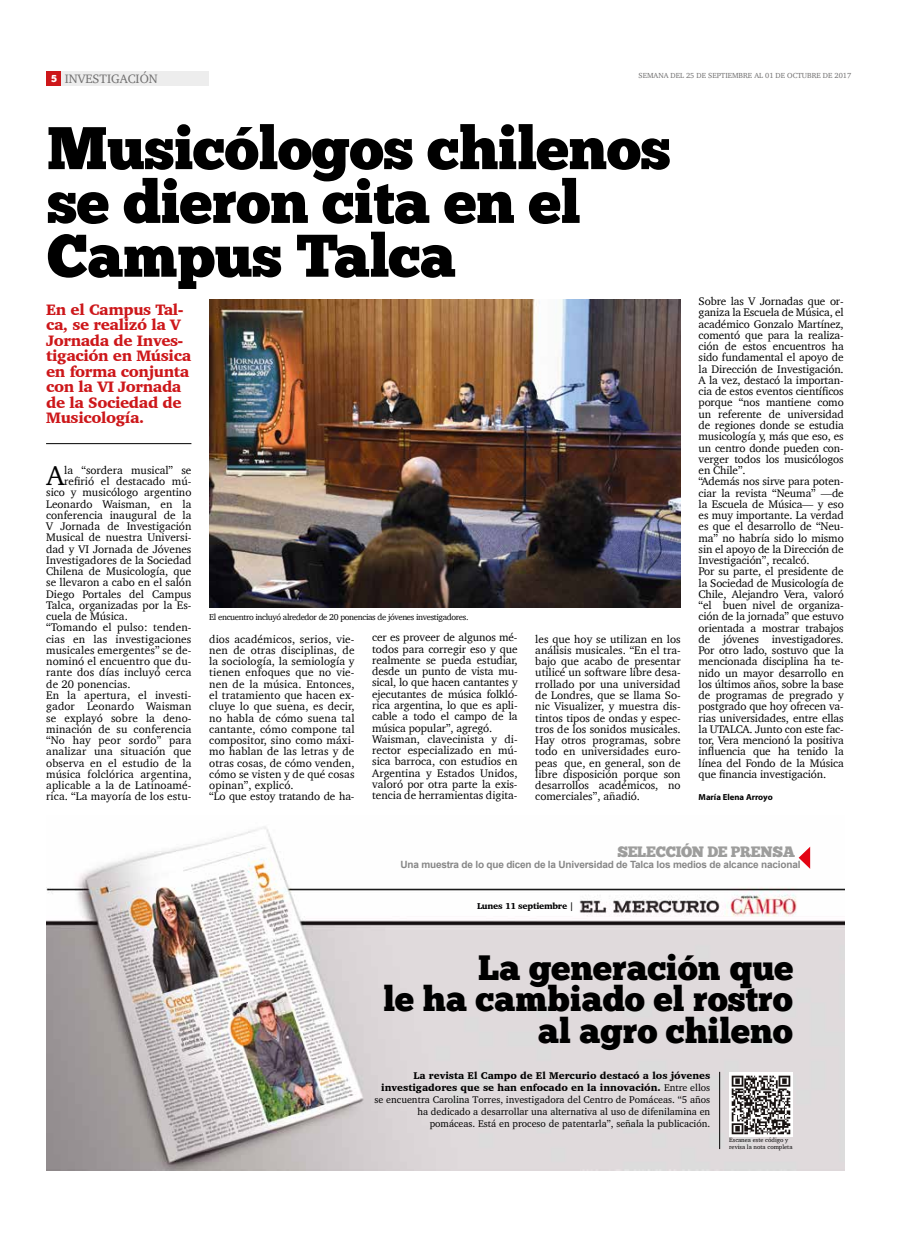
<style>
.page{position:relative;width:904px;height:1241px;background:#fff}
.page>*{position:absolute;margin:0;border:0;box-sizing:border-box;transform-origin:0 0}
.t1{font:60px/53.8px "Chunk Five Ex";letter-spacing:-.01em;color:#000}
.t2{font:35px/31.2px "Chunk Five Ex";color:#000;text-align:right}
.t3{font:28px "Charter";color:#000}
.t4{font:900 15.5px/15.5px "Charter";letter-spacing:-.025em;color:#cd171a}
.t5{font:15px "Chunk Five Ex";letter-spacing:-.02em;color:#9d9d9c}
.t6{font:12.5px "Charter";color:#706f6f}
.t7{font:11.25px/11.2px "Charter";letter-spacing:-.01em;color:#000}
.t8{font:11.25px/11.2px "Charter";letter-spacing:.01em;color:#000}
.t9{font:10px/12px "Charter";color:#000;text-align:right}
.t10{font:700 10px "Arial";letter-spacing:-.02em;color:#878787}
.t11{font:8.75px "Charter";letter-spacing:-.04em;color:#000}
.t12{font:900 8.75px "Charter";letter-spacing:-.03em;color:#010102}
.t13{font:700 8.75px "Myriad Pro";color:#000}
.t14{font:7.5px "Charter";color:#706f6f}
.t15{font:6.25px/6.2px "Charter";color:#000}
.s1{font-family:"Chunk Five Ex";font-size:10px;color:#fff}
.s2{font-weight:900}
</style>
<div class="page">
<div style="left:46px;top:71px;width:15px;height:15px;background:#cd171a"></div>
<div style="left:62px;top:71px;width:147px;height:15px;background:#ededed"></div>
<hr style="left:46px;top:443px;width:145px;height:1px;background:#000">
<img style="left:209px;top:299px;width:471px;height:308px">
<img style="left:47px;top:826px;width:797px;height:343px">
<hr style="left:719px;top:1071px;width:1px;height:77px;background:#000">
<svg style="left:798px;top:846px;width:12px;height:22px"></svg>
<img style="left:729px;top:1071px;width:64px;height:64px">
<p class="t6" style="left:51px;top:68px;width:108px"><span class="s1">5</span> INVESTIGACIÓN</p>
<p class="t14" style="left:638px;top:69px;width:214px">SEMANA DEL 25 DE SEPTIEMBRE AL 01 DE OCTUBRE DE 2017</p>
<h1 class="t1" style="left:47px;top:120px;width:625px">Musicólogos chilenos se dieron cita en el<br>Campus Talca</h1>
<h3 class="t4" style="left:46px;top:301px;width:146px">En el Campus Tal&shy;ca, se realizó la V<br>Jornada de Inves&shy;tigación en Música en forma conjunta con la VI Jornada de la Sociedad de<br>Musicología.</h3>
<h3 class="t3" style="left:46px;top:451px;width:19px">A</h3>
<p class="t7" style="left:64px;top:464px;width:129px">la “sordera musical” se</p>
<p class="t7" style="left:64px;top:475px;width:129px">refirió el destacado mú-</p>
<p class="t7" style="left:46px;top:486px;width:147px">sico y musicólogo argentino</p>
<p class="t7" style="left:46px;top:498px;width:147px">Leonardo Waisman, en la</p>
<p class="t7" style="left:46px;top:509px;width:147px">conferencia inaugural de la</p>
<p class="t7" style="left:46px;top:520px;width:147px">V Jornada de Investigación</p>
<p class="t7" style="left:46px;top:531px;width:147px">Musical de nuestra Universi-</p>
<p class="t7" style="left:46px;top:543px;width:147px">dad y VI Jornada de Jóvenes</p>
<p class="t7" style="left:46px;top:554px;width:147px">Investigadores de la Sociedad</p>
<p class="t7" style="left:46px;top:565px;width:147px">Chilena de Musicología, que</p>
<p class="t7" style="left:46px;top:576px;width:147px">se llevaron a cabo en el salón</p>
<p class="t7" style="left:46px;top:588px;width:147px">Diego Portales del Campus</p>
<p class="t7" style="left:46px;top:599px;width:147px">Talca, organizadas por la Es-</p>
<p class="t7" style="left:46px;top:610px;width:83px">cuela de Música.</p>
<p class="t8" style="left:46px;top:621px;width:147px">“Tomando el pulso: tenden-</p>
<p class="t8" style="left:46px;top:633px;width:147px">cias en las investigaciones</p>
<p class="t8" style="left:46px;top:644px;width:147px">musicales emergentes” se de-</p>
<p class="t8" style="left:46px;top:655px;width:147px">nominó el encuentro que du-</p>
<p class="t8" style="left:46px;top:666px;width:147px">rante dos días incluyó cerca</p>
<p class="t8" style="left:46px;top:678px;width:86px">de 20 ponencias.</p>
<p class="t8" style="left:46px;top:689px;width:147px">En la apertura, el investi-</p>
<p class="t8" style="left:46px;top:700px;width:147px">gador Leonardo Waisman</p>
<p class="t8" style="left:46px;top:711px;width:147px">se explayó sobre la deno-</p>
<p class="t8" style="left:46px;top:723px;width:147px">minación de su conferencia</p>
<p class="t8" style="left:46px;top:734px;width:147px">“No hay peor sordo” para</p>
<p class="t8" style="left:46px;top:745px;width:147px">analizar una situación que</p>
<p class="t8" style="left:46px;top:756px;width:147px">observa en el estudio de la</p>
<p class="t8" style="left:46px;top:768px;width:147px">música folclórica argentina,</p>
<p class="t8" style="left:46px;top:779px;width:147px">aplicable a la de Latinoamé-</p>
<p class="t8" style="left:46px;top:790px;width:147px">rica. “La mayoría de los estu-</p>
<p class="t11" style="left:209px;top:609px;width:261px">El encuentro incluyó alrededor de 20 ponencias de jóvenes investigadores.</p>
<p class="t8" style="left:209px;top:633px;width:147px">dios académicos, serios, vie&shy;nen de otras disciplinas, de la sociología, la semiología y tienen enfoques que no vie&shy;nen de la música. Entonces, el tratamiento que hacen ex&shy;cluye lo que suena, es decir, no habla de cómo suena tal cantante, cómo compone tal compositor, sino como máxi&shy;mo hablan de las letras y de otras cosas, de cómo venden, cómo se visten y de qué cosas opinan”, explicó.<br>“Lo que estoy tratando de ha-</p>
<p class="t7" style="left:372px;top:631px;width:147px">cer es proveer de algunos mé&shy;todos para corregir eso y que realmente se pueda estudiar, desde un punto de vista mu&shy;sical, lo que hacen cantantes y ejecutantes de música folkló&shy;rica argentina, lo que es apli&shy;cable a todo el campo de la música popular”, agregó.<br>Waisman, clavecinista y di&shy;rector especializado en mú&shy;sica barroca, con estudios en<br>Argentina y Estados Unidos, valoró por otra parte la exis&shy;tencia de herramientas digita-</p>
<p class="t7" style="left:535px;top:633px;width:147px;text-align:justify">les que hoy se utilizan en los análisis musicales. “En el tra&shy;bajo que acabo de presentar utilicé un software libre desa&shy;rrollado por una universidad de Londres, que se llama So&shy;nic Visualizer, y muestra dis&shy;tintos tipos de ondas y espec&shy;tros de los sonidos musicales.<br>Hay otros programas, sobre todo en universidades euro&shy;peas que, en general, son de libre disposición porque son desarrollos académicos, no comerciales”, añadió.</p>
<p class="t7" style="left:698px;top:295px;width:147px">Sobre las V Jornadas que or&shy;ganiza la Escuela de Música, el académico Gonzalo Martínez, comentó que para la realiza&shy;ción de estos encuentros ha sido fundamental el apoyo de la Dirección de Investigación.<br>A la vez, destacó la importan&shy;cia de estos eventos científicos porque “nos mantiene como un referente de universidad de regiones donde se estudia musicología y, más que eso, es un centro donde pueden con&shy;verger todos los musicólogos en Chile”.<br>“Además nos sirve para poten&shy;ciar la revista “Neuma” —de la Escuela de Música— y eso es muy importante. La verdad es que el desarrollo de “Neu&shy;ma” no habría sido lo mismo sin el apoyo de la Dirección de<br>Investigación”, recalcó.<br>Por su parte, el presidente de la Sociedad de Musicología de<br>Chile, Alejandro Vera, valoró “el buen nivel de organiza&shy;ción de la jornada” que estuvo orientada a mostrar trabajos de jóvenes investigadores.<br>Por otro lado, sostuvo que la mencionada disciplina ha te&shy;nido un mayor desarrollo en los últimos años, sobre la base de programas de pregrado y postgrado que hoy ofrecen va&shy;rias universidades, entre ellas la UTALCA. Junto con este fac&shy;tor, Vera mencionó la positiva influencia que ha tenido la línea del Fondo de la Música que financia investigación.</p>
<p class="t13" style="left:698px;top:790px;width:76px">María Elena Arroyo</p>
<h3 class="t5" style="left:617px;top:840px;width:179px">SELECCIÓN DE PRENSA</h3>
<p class="t10" style="left:400px;top:858px;width:401px">Una muestra de lo que dicen de la Universidad de Talca los medios de alcance nacional</p>
<p class="t12" style="left:477px;top:900px;width:98px">Lunes 11 septiembre |</p>
<h2 class="t2" style="left:383px;top:951px;width:411px">La generación que<br>le ha cambiado el rostro al agro chileno</h2>
<p class="t9" style="left:374px;top:1069px;width:337px"><span class="s2">La revista El Campo de El Mercurio destacó a los jóvenes investigadores que se han enfocado en la innovación.</span> Entre ellos se encuentra Carolina Torres, investigadora del Centro de Pomáceas. “5 años ha dedicado a desarrollar una alternativa al uso de difenilamina en pomáceas. Está en proceso de patentarla”, señala la publicación.</p>
<p class="t15" style="left:729px;top:1136px;width:65px">Escanea este código y revisa la nota completa</p>
</div>
